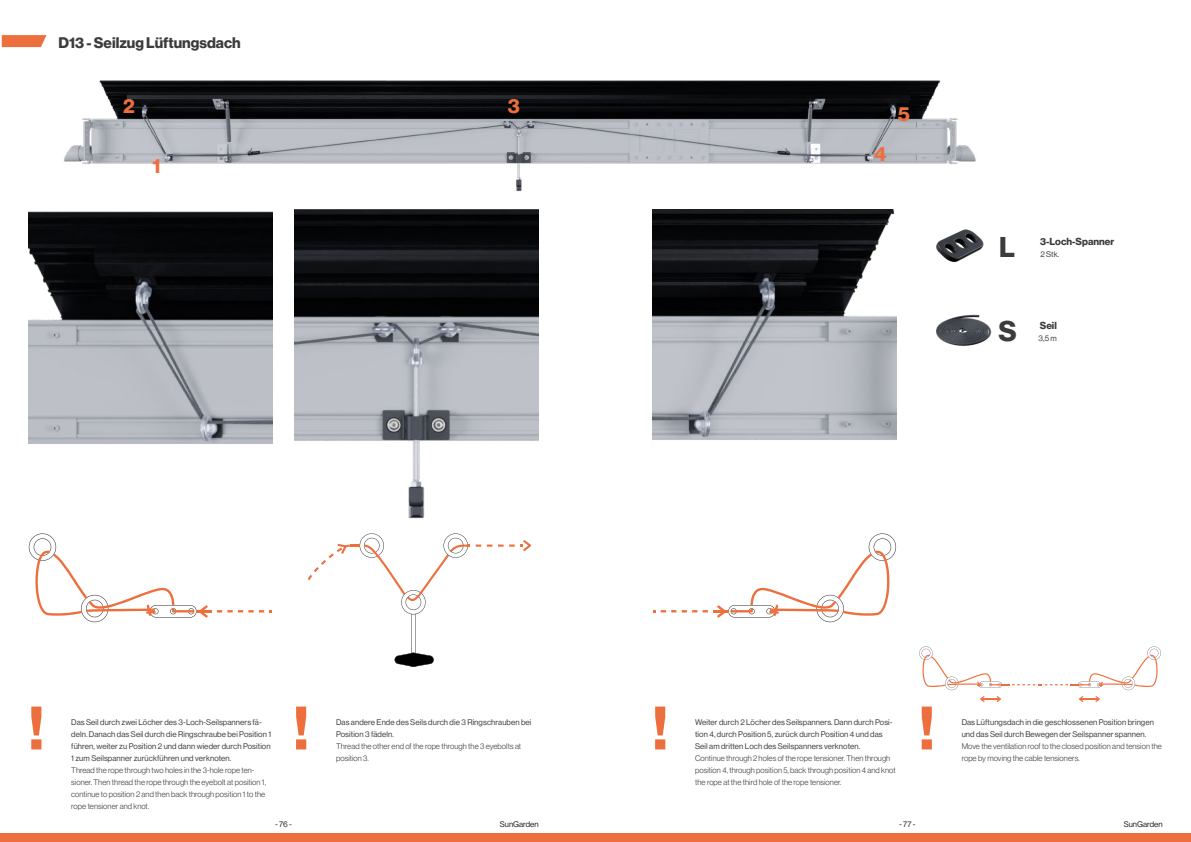
<style>
.page{position:relative;width:1191px;height:842px;background:#fff}
.page>*{position:absolute;margin:0;border:0;box-sizing:border-box;transform-origin:0 0}
.t1{font:700 60px "Neue Haas Display";color:#ee6f3e}
.t2{font:700 28px "Neue Haas Display";color:#3c3c3b}
.t3{font:700 20px "Neue Haas Display";color:#ee6f3e}
.t4{font:700 15px "Neue Haas Display";color:#3c3c3b}
.t5{font:700 10px "Neue Haas Display";color:#3c3c3b}
.t6{font:8px/12px "Neue Haas Display";letter-spacing:.01em;color:#3c3c3b}
.t7{font:300 8px/12px "Neue Haas Display";letter-spacing:.01em;color:#3c3c3b}
.t8{font:8px "Neue Haas Display";color:#1d1d1b}
</style>
<div class="page">
<div style="left:0;top:834px;width:1191px;height:8px;background:#ee6f3e"></div>
<img style="left:35px;top:35px;width:941px;height:157px">
<svg style="left:2px;top:35px;width:44px;height:12px"></svg>
<svg style="left:29px;top:533px;width:243px;height:89px"></svg>
<img style="left:28px;top:211px;width:244px;height:233px">
<img style="left:294px;top:209px;width:244px;height:310px">
<svg style="left:661px;top:533px;width:235px;height:89px"></svg>
<svg style="left:919px;top:646px;width:241px;height:44px"></svg>
<svg style="left:980px;top:696px;width:21px;height:6px"></svg>
<svg style="left:1079px;top:696px;width:21px;height:6px"></svg>
<img style="left:652px;top:209px;width:244px;height:231px">
<img style="left:936px;top:229px;width:48px;height:34px">
<img style="left:936px;top:314px;width:56px;height:32px">
<svg style="left:498px;top:544px;width:5px;height:3px"></svg>
<svg style="left:487px;top:544px;width:5px;height:3px"></svg>
<svg style="left:476px;top:544px;width:5px;height:3px"></svg>
<svg style="left:509px;top:540px;width:22px;height:11px"></svg>
<svg style="left:308px;top:533px;width:162px;height:134px"></svg>
<h3 class="t4" style="left:58px;top:34px;width:184px">D13 - Seilzug Lüftungsdach</h3>
<h3 class="t3" style="left:123px;top:95px;width:13px">2</h3>
<h3 class="t3" style="left:508px;top:95px;width:13px">3</h3>
<h3 class="t3" style="left:152px;top:155px;width:10px">1</h3>
<h3 class="t3" style="left:874px;top:143px;width:14px">4</h3>
<h3 class="t3" style="left:898px;top:102px;width:14px">5</h3>
<h2 class="t2" style="left:999px;top:231px;width:17px">L</h2>
<p class="t5" style="left:1040px;top:236px;width:75px">3-Loch-Spanner</p>
<p class="t6" style="left:1040px;top:249px;width:21px">2 Stk.</p>
<h2 class="t2" style="left:998px;top:315px;width:20px">S</h2>
<p class="t5" style="left:1039px;top:320px;width:19px">Seil</p>
<p class="t6" style="left:1038px;top:333px;width:20px">3,5 m</p>
<h1 class="t1" style="left:28px;top:693px;width:17px">!</h1>
<p class="t6" style="left:71px;top:717px;width:201px">Das Seil durch zwei Löcher des 3-Loch-Seilspanners fä&shy;deln. Danach das Seil durch die Ringschraube bei Position 1 führen, weiter zu Position 2 und dann wieder durch Position 1 zum Seilspanner zurückführen und verknoten.</p>
<p class="t7" style="left:71px;top:765px;width:196px">Thread the rope through two holes in the 3-hole rope ten&shy;sioner. Then thread the rope through the eyebolt at position 1, continue to position 2 and then back through position 1 to the rope tensioner and knot.</p>
<h1 class="t1" style="left:293px;top:693px;width:17px">!</h1>
<p class="t6" style="left:336px;top:717px;width:197px">Das andere Ende des Seils durch die 3 Ringschrauben bei<br>Position 3 fädeln.</p>
<p class="t7" style="left:336px;top:741px;width:187px">Thread the other end of the rope through the 3 eyebolts at position 3.</p>
<h1 class="t1" style="left:652px;top:693px;width:17px">!</h1>
<p class="t6" style="left:695px;top:717px;width:199px">Weiter durch 2 Löcher des Seilspanners. Dann durch Posi&shy;tion 4, durch Position 5, zurück durch Position 4 und das<br>Seil am dritten Loch des Seilspanners verknoten.</p>
<p class="t7" style="left:695px;top:753px;width:202px">Continue through 2 holes of the rope tensioner. Then through position 4, through position 5, back through position 4 and knot the rope at the third hole of the rope tensioner.</p>
<h1 class="t1" style="left:919px;top:693px;width:17px">!</h1>
<p class="t6" style="left:961px;top:717px;width:194px">Das Lüftungsdach in die geschlossenen Position bringen und das Seil durch Bewegen der Seilspanner spannen.</p>
<p class="t7" style="left:961px;top:741px;width:202px">Move the ventilation roof to the closed position and tension the rope by moving the cable tensioners.</p>
<p class="t8" style="left:275px;top:819px;width:18px">- 76 -</p>
<p class="t8" style="left:500px;top:820px;width:40px">SunGarden</p>
<p class="t8" style="left:899px;top:819px;width:18px">- 77 -</p>
<p class="t8" style="left:1123px;top:820px;width:40px">SunGarden</p>
</div>
